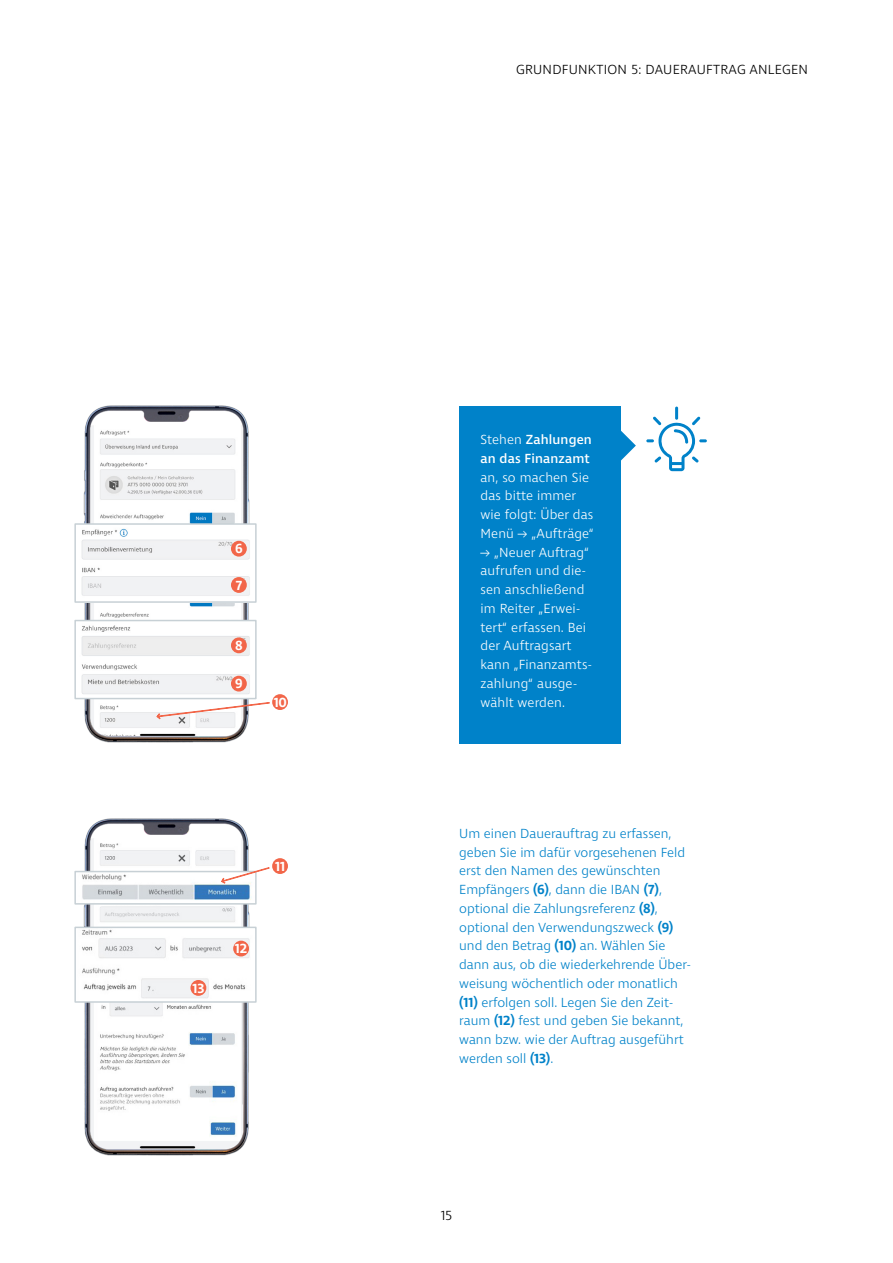
<style>
.page{position:relative;width:893px;height:1263px;background:#fff}
.page>*{position:absolute;margin:0;border:0;box-sizing:border-box;transform-origin:0 0}
.t1{font:300 13.5px/18.8px "Ingra";color:#0082c9}
.t2{font:300 13.5px/18.8px "Ingra";letter-spacing:.01em;color:#fff}
.t3{font:300 13.5px "Ingra";letter-spacing:.02em;color:#000}
.t4{font:500 13.5px/18.8px "Ingra";letter-spacing:.01em;color:#fff}
.t5{font:600 13.5px "Ingra";color:#fff}
.s1{font-weight:300}
.s2{font-weight:600}
</style>
<div class="page">
<img style="left:75px;top:405px;width:180px;height:338px">
<div style="left:272px;top:694px;width:16px;height:16px;background:#f26649;border-radius:50%"></div>
<img style="left:75px;top:818px;width:180px;height:338px">
<img style="left:77px;top:526px;width:177px;height:74px">
<div style="left:74px;top:523px;width:183px;height:80px;border:2px solid #c7d0d5"></div>
<img style="left:77px;top:623px;width:177px;height:73px">
<div style="left:74px;top:620px;width:183px;height:79px;border:2px solid #c7d0d5"></div>
<div style="left:231px;top:541px;width:16px;height:16px;background:#f26649;border-radius:50%"></div>
<div style="left:231px;top:577px;width:16px;height:16px;background:#f26649;border-radius:50%"></div>
<div style="left:231px;top:637px;width:16px;height:16px;background:#f26649;border-radius:50%"></div>
<div style="left:231px;top:676px;width:16px;height:15px;background:#f26649;border-radius:50%"></div>
<svg style="left:156px;top:702px;width:114px;height:18px"></svg>
<img style="left:77px;top:930px;width:177px;height:70px">
<div style="left:74px;top:927px;width:183px;height:76px;border:2px solid #c7d0d5"></div>
<img style="left:77px;top:874px;width:177px;height:28px">
<div style="left:74px;top:871px;width:183px;height:34px;border:2px solid #c7d0d5"></div>
<div style="left:233px;top:941px;width:16px;height:15px;background:#f26649;border-radius:50%"></div>
<div style="left:190px;top:980px;width:16px;height:16px;background:#f26649;border-radius:50%"></div>
<div style="left:272px;top:858px;width:16px;height:16px;background:#f26649;border-radius:50%"></div>
<svg style="left:221px;top:867px;width:49px;height:17px"></svg>
<div style="left:459px;top:407px;width:162px;height:337px;background:#0082c9"></div>
<svg style="left:621px;top:431px;width:15px;height:30px"></svg>
<svg style="left:646px;top:407px;width:61px;height:64px"></svg>
<p class="t5" style="left:235px;top:540px;width:9px">6</p>
<p class="t5" style="left:236px;top:577px;width:8px">7</p>
<p class="t5" style="left:235px;top:637px;width:9px">8</p>
<p class="t5" style="left:235px;top:675px;width:9px">9</p>
<p class="t5" style="left:274px;top:694px;width:15px">10</p>
<p class="t5" style="left:192px;top:980px;width:14px">13</p>
<p class="t5" style="left:275px;top:858px;width:12px">11</p>
<p class="t5" style="left:235px;top:940px;width:14px">12</p>
<p class="t3" style="left:516px;top:61px;width:294px">GRUNDFUNKTION 5: DAUERAUFTRAG ANLEGEN</p>
<p class="t4" style="left:480px;top:431px;width:113px"><span class="s1">Stehen</span> Zahlungen an das Finanzamt</p>
<p class="t2" style="left:480px;top:468px;width:115px">an, so machen Sie das bitte immer wie folgt: Über das<br>Menü → „Aufträge“</p>
<p class="t2" style="left:480px;top:543px;width:113px">→ „Neuer Auftrag“ aufrufen und die&shy;sen anschließend im Reiter „Erwei&shy;tert“ erfassen. Bei der Auftragsart kann „Finanzamts&shy;zahlung“ ausge&shy;wählt werden.</p>
<p class="t1" style="left:459px;top:825px;width:233px">Um einen Dauerauftrag zu erfassen, geben Sie im dafür vorgesehenen Feld erst den Namen des gewünschten Empfängers <span class="s2">(6)</span>, dann die IBAN <span class="s2">(7)</span>, optional die Zahlungsreferenz <span class="s2">(8)</span>, optional den Verwendungszweck <span class="s2">(9) </span>und den Betrag <span class="s2">(10)</span> an. Wählen Sie dann aus, ob die wiederkehrende Über&shy;weisung wöchentlich oder monatlich <span class="s2">(11)</span> erfolgen soll. Legen Sie den Zeit&shy;raum <span class="s2">(12)</span> fest und geben Sie bekannt, wann bzw. wie der Auftrag ausgeführt werden soll <span class="s2">(13)</span>.</p>
<p class="t3" style="left:441px;top:1207px;width:13px">15</p>
</div>
